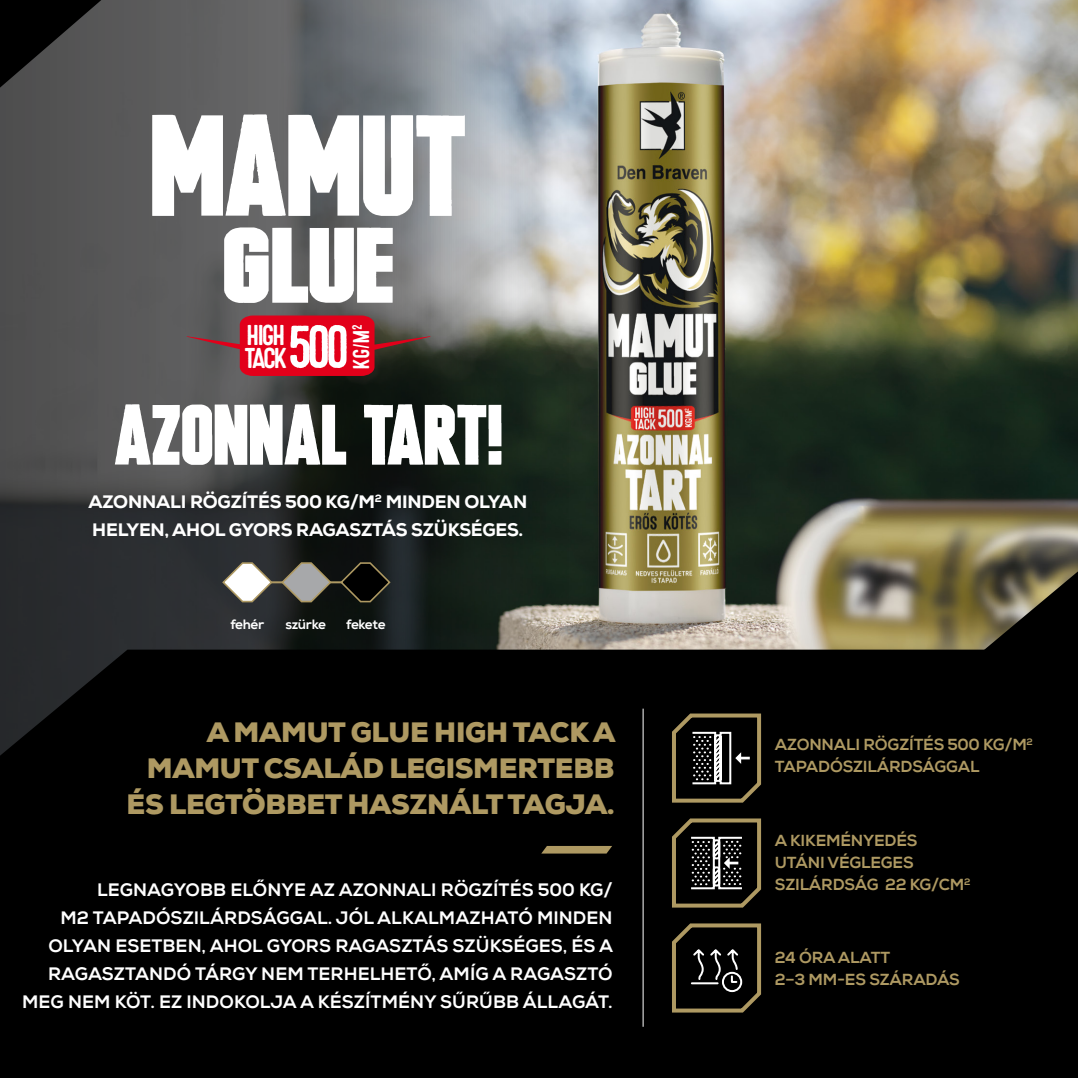
<style>
.page{position:relative;width:1078px;height:1078px;background:#fff}
.page>*{position:absolute;margin:0;border:0;box-sizing:border-box;transform-origin:0 0}
.t1{font:79.8px "Headlined Solid";letter-spacing:-.01em;color:#fff}
.t2{font:59.4px "Microbrew One";color:#fff}
.t3{font:28.8px/23px "Microbrew One";letter-spacing:-.1em;color:#fff}
.t4{font:900 28px/36px "Nexa";letter-spacing:-.01em;color:#ae9962;text-align:right}
.t5{font:23px "Microbrew One";color:#fff}
.t6{font:800 18px/28px "Nexa";letter-spacing:.005em;color:#fff;text-align:right}
.t7{font:800 18px/28px "Nexa";letter-spacing:-.01em;color:#fff}
.t8{font:800 16px/22px "Nexa";letter-spacing:-.01em;color:#ae9962}
.t9{font:800 13.6px "Nexa";letter-spacing:-.025em;color:#fff}
</style>
<div class="page">
<img style="left:568px;top:0;width:509px;height:649px">
<svg style="left:982px;top:571px;width:95px;height:78px;background:#403b2d"></svg>
<svg style="left:0;top:0;width:568px;height:649px;background:#4f5352"></svg>
<div style="left:0;top:649px;width:1077px;height:428px;background:#000"></div>
<svg style="left:152px;top:114px;width:313px;height:102px"></svg>
<svg style="left:224px;top:227px;width:168px;height:76px"></svg>
<svg style="left:187px;top:315px;width:243px;height:61px;background:#a0222e"></svg>
<svg style="left:541px;top:845px;width:71px;height:8px"></svg>
<hr style="left:642px;top:708px;width:1px;height:318px;background:#fff">
<svg style="left:669px;top:921px;width:94px;height:94px;background:#25221a"></svg>
<svg style="left:669px;top:711px;width:94px;height:95px;background:#2f2c24"></svg>
<svg style="left:669px;top:816px;width:94px;height:95px;background:#302d25"></svg>
<svg style="left:0;top:0;width:101px;height:88px;background:#292929"></svg>
<svg style="left:221px;top:561px;width:170px;height:42px;background:#595955"></svg>
<h3 class="t3" style="left:244px;top:324px;width:45px">HIGH<br>TACK</h3>
<p class="t5" style="left:348px;top:369px;width:47px;rotate:-90deg">KG/M<sup>2</sup></p>
<h2 class="t2" style="left:287px;top:313px;width:64px">500</h2>
<h1 class="t1" style="left:114px;top:388px;width:390px">AZONNAL TART!</h1>
<p class="t7" style="left:88px;top:488px;width:440px">AZONNALI RÖGZÍTÉS 500 KG/M<sup>2</sup> MINDEN OLYAN<br>HELYEN, AHOL GYORS RAGASZTÁS SZÜKSÉGES.</p>
<p class="t9" style="left:230px;top:616px;width:35px">fehér</p>
<p class="t9" style="left:285px;top:616px;width:42px">szürke</p>
<p class="t9" style="left:346px;top:616px;width:41px">fekete</p>
<h3 class="t4" style="left:126px;top:714px;width:490px">A MAMUT GLUE HIGH TACK A<br>MAMUT CSALÁD LEGISMERTEBB<br>ÉS LEGTÖBBET HASZNÁLT TAGJA.</h3>
<p class="t6" style="left:22px;top:875px;width:592px">LEGNAGYOBB ELŐNYE AZ AZONNALI RÖGZÍTÉS 500 KG/<br>M2 TAPADÓSZILÁRDSÁGGAL. JÓL ALKALMAZHATÓ MINDEN OLYAN ESETBEN, AHOL GYORS RAGASZTÁS SZÜKSÉGES, ÉS A RAGASZTANDÓ TÁRGY NEM TERHELHETŐ, AMÍG A RAGASZTÓ MEG NEM KÖT. EZ INDOKOLJA A KÉSZÍTMÉNY SŰRŰBB ÁLLAGÁT.</p>
<p class="t8" style="left:774px;top:733px;width:259px">AZONNALI RÖGZÍTÉS 500 KG/M<sup>2<br></sup>TAPADÓSZILÁRDSÁGGAL</p>
<p class="t8" style="left:774px;top:829px;width:197px">A KIKEMÉNYEDÉS<br>UTÁNI VÉGLEGES<br>SZILÁRDSÁG 22 KG/CM<sup>2</sup></p>
<p class="t8" style="left:774px;top:946px;width:186px">24 ÓRA ALATT<br>2–3 MM-ES SZÁRADÁS</p>
</div>
